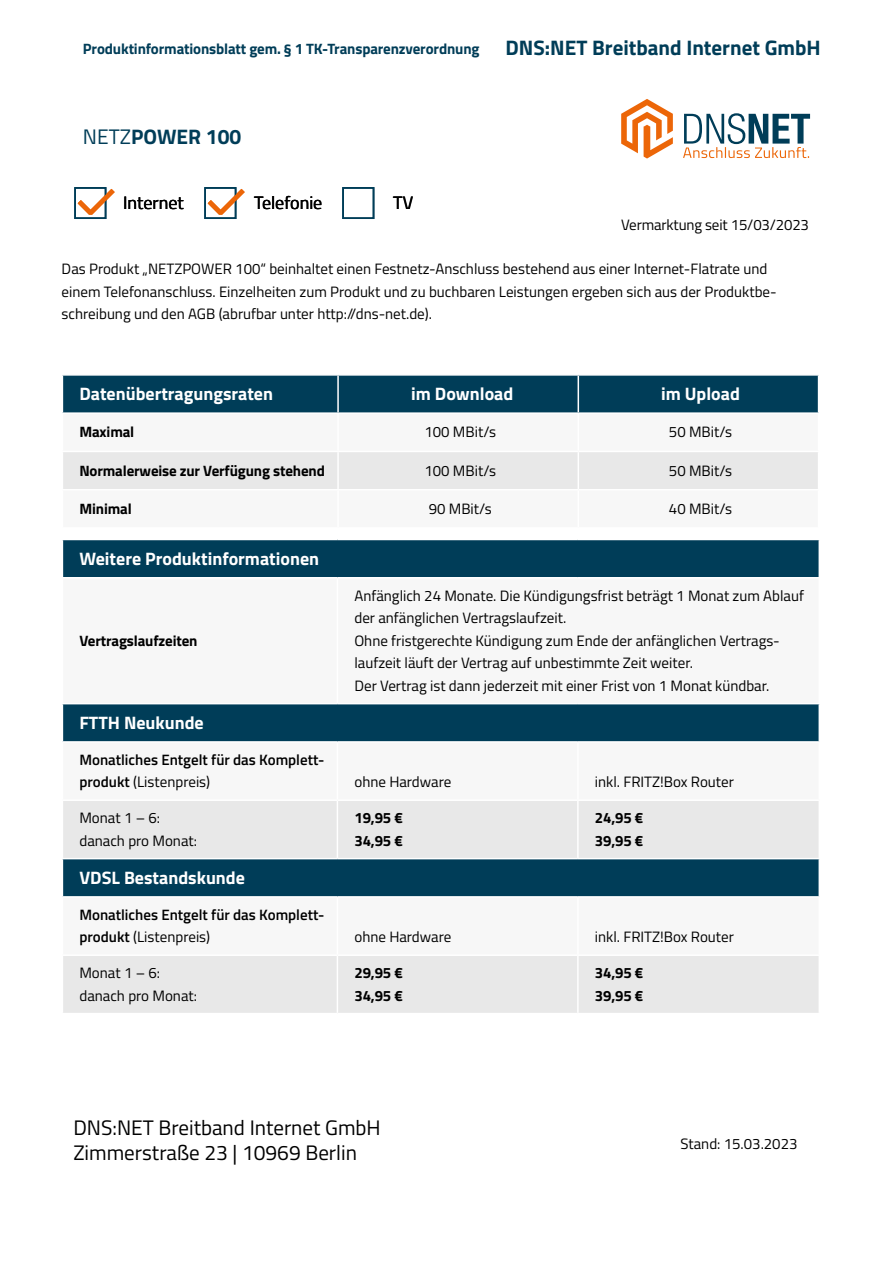
<style>
.page{position:relative;width:893px;height:1263px;background:#fff}
.page>*{position:absolute;margin:0;border:0;box-sizing:border-box;transform-origin:0 0}
.t1{font:21px/25.2px "Titillium Web";color:#000}
.t2{font:700 21px "Titillium Web";color:#003d58}
.t3{font:700 18px "Titillium Web";color:#fff}
.t4{font:18px "Titillium Web";color:#000}
.t5{font:15px/22.5px "Titillium Web";color:#000}
.t6{font:700 15px/22.5px "Titillium Web";letter-spacing:-.01em;color:#000}
.t7{font:600 15px/22.5px "Titillium Web";color:#000}
.t8{font:700 15px "Titillium Web";letter-spacing:-.01em;color:#003d58}
.s1{font-weight:400}
.s2{font-style:inherit}
</style>
<div class="page">
<svg style="left:683px;top:113px;width:127px;height:45px"></svg>
<svg style="left:621px;top:99px;width:52px;height:60px"></svg>
<div style="left:63px;top:376px;width:755px;height:36px;background:#003d58"></div>
<div style="left:63px;top:452px;width:755px;height:37px;background:#e8e8e8"></div>
<hr style="left:337px;top:376px;width:2px;height:36px;background:#fff">
<hr style="left:578px;top:376px;width:1px;height:36px;background:#fff">
<hr style="left:578px;top:452px;width:1px;height:37px;background:#fff">
<hr style="left:337px;top:452px;width:2px;height:37px;background:#fff">
<div style="left:63px;top:540px;width:756px;height:37px;background:#003d58"></div>
<div style="left:63px;top:704px;width:756px;height:37px;background:#003d58"></div>
<svg style="left:63px;top:801px;width:756px;height:212px;fill:#e8e8e8"></svg>
<hr style="left:337px;top:898px;width:1px;height:56px;background:#fff">
<hr style="left:577px;top:801px;width:2px;height:57px;background:#fff">
<hr style="left:577px;top:898px;width:2px;height:56px;background:#fff">
<hr style="left:577px;top:956px;width:2px;height:57px;background:#fff">
<hr style="left:337px;top:801px;width:1px;height:57px;background:#fff">
<hr style="left:62px;top:858px;width:275px;height:1px;background:#fff">
<hr style="left:337px;top:858px;width:241px;height:1px;background:#fff">
<hr style="left:578px;top:858px;width:242px;height:1px;background:#fff">
<hr style="left:62px;top:896px;width:275px;height:2px;background:#fff">
<hr style="left:337px;top:896px;width:241px;height:2px;background:#fff">
<hr style="left:578px;top:896px;width:242px;height:2px;background:#fff">
<hr style="left:62px;top:954px;width:275px;height:2px;background:#fff">
<hr style="left:337px;top:954px;width:241px;height:2px;background:#fff">
<hr style="left:337px;top:956px;width:1px;height:57px;background:#fff">
<hr style="left:578px;top:954px;width:242px;height:2px;background:#fff">
<div style="left:74px;top:187px;width:32px;height:32px;border:2px solid #003d58"></div>
<svg style="left:78px;top:189px;width:37px;height:26px"></svg>
<div style="left:204px;top:187px;width:32px;height:32px;border:2px solid #003d58"></div>
<svg style="left:208px;top:189px;width:37px;height:26px"></svg>
<div style="left:342px;top:187px;width:32px;height:32px;border:2px solid #003d58"></div>
<p class="t8" style="left:83px;top:37px;width:398px">Produktinformationsblatt gem. § 1 TK-Transparenzverordnung</p>
<h1 class="t2" style="left:505px;top:31px;width:317px">DNS:NET Breitband Internet GmbH</h1>
<h1 class="t2" style="left:83px;top:121px;width:160px"><span class="s1">NETZ</span>POWER 100</h1>
<p class="t4" style="left:123px;top:190px;width:62px">Internet</p>
<p class="t4" style="left:254px;top:190px;width:70px">Telefonie</p>
<p class="t4" style="left:393px;top:190px;width:21px">TV</p>
<p class="t5" style="left:621px;top:213px;width:189px">Vermarktung seit 15/03/2023</p>
<p class="t5" style="left:62px;top:257px;width:716px">Das Produkt „NETZPOWER 100“ beinhaltet einen Festnetz-Anschluss bestehend aus einer Internet-Flatrate und einem Telefonanschluss. Einzelheiten zum Produkt und zu buchbaren Leistungen ergeben sich aus der Produktbe&shy;schreibung und den AGB (abrufbar unter http://dns-net.de).</p>
<p class="t3" style="left:79px;top:380px;width:195px">Datenübertragungsraten</p>
<p class="t3" style="left:411px;top:380px;width:104px">im Download</p>
<p class="t3" style="left:661px;top:380px;width:80px">im Upload</p>
<p class="t6" style="left:79px;top:420px;width:56px">Maximal</p>
<p class="t5" style="left:424px;top:420px;width:73px">100 MBit/s</p>
<p class="t5" style="left:669px;top:420px;width:65px">50 MBit/s</p>
<p class="t6" style="left:79px;top:458px;width:247px">Normalerweise zur Verfügung stehend</p>
<p class="t5" style="left:424px;top:458px;width:73px">100 MBit/s</p>
<p class="t5" style="left:669px;top:458px;width:65px">50 MBit/s</p>
<p class="t6" style="left:79px;top:497px;width:54px">Minimal</p>
<p class="t5" style="left:429px;top:497px;width:65px">90 MBit/s</p>
<p class="t5" style="left:669px;top:497px;width:65px">40 MBit/s</p>
<p class="t3" style="left:79px;top:545px;width:241px">Weitere Produktinformationen</p>
<p class="t6" style="left:79px;top:628px;width:120px">Vertragslaufzeiten</p>
<p class="t3" style="left:79px;top:709px;width:126px">FTTH Neukunde</p>
<p class="t7" style="left:79px;top:748px;width:247px">Monatliches Entgelt für das Komplett&shy;produkt <span class="s1">(Listenpreis)</span></p>
<p class="t5" style="left:354px;top:584px;width:451px">Anfänglich 24 Monate. Die Kündigungsfrist beträgt 1 Monat zum Ablauf der anfänglichen Vertragslaufzeit.<br>Ohne fristgerechte Kündigung zum Ende der anfänglichen Vertrags&shy;laufzeit läuft der Vertrag auf unbestimmte Zeit weiter.<br>Der Vertrag ist dann jederzeit mit einer Frist von 1 Monat kündbar.</p>
<p class="t5" style="left:354px;top:770px;width:98px">ohne Hardware</p>
<p class="t5" style="left:595px;top:770px;width:141px">inkl. FRITZ!Box Router</p>
<p class="t5" style="left:79px;top:806px;width:119px">Monat 1 – 6: danach pro Monat:</p>
<p class="t6" style="left:354px;top:806px;width:50px">19,95 €<br>34,95 €</p>
<p class="t6" style="left:595px;top:806px;width:50px">24,95 €<br>39,95 €</p>
<p class="t3" style="left:79px;top:864px;width:167px">VDSL Bestandskunde</p>
<p class="t7" style="left:79px;top:903px;width:247px">Monatliches Entgelt für das Komplett&shy;produkt <span class="s1">(Listenpreis)</span></p>
<p class="t5" style="left:354px;top:925px;width:98px">ohne Hardware</p>
<p class="t5" style="left:595px;top:925px;width:141px">inkl. FRITZ!Box Router</p>
<p class="t5" style="left:79px;top:961px;width:119px">Monat 1 – 6: danach pro Monat:</p>
<p class="t6" style="left:354px;top:961px;width:50px">29,95 €<br>34,95 €</p>
<p class="t6" style="left:595px;top:961px;width:50px">34,95 €<br>39,95 €</p>
<h1 class="t1" style="left:73px;top:1114px;width:309px">DNS:NET Breitband Internet GmbH<br>Zimmerstraße 23 | 10969 Berlin</h1>
<p class="t5" style="left:680px;top:1131px;width:119px">Stand: <span class="s2">15</span>.03.2023</p>
</div>
